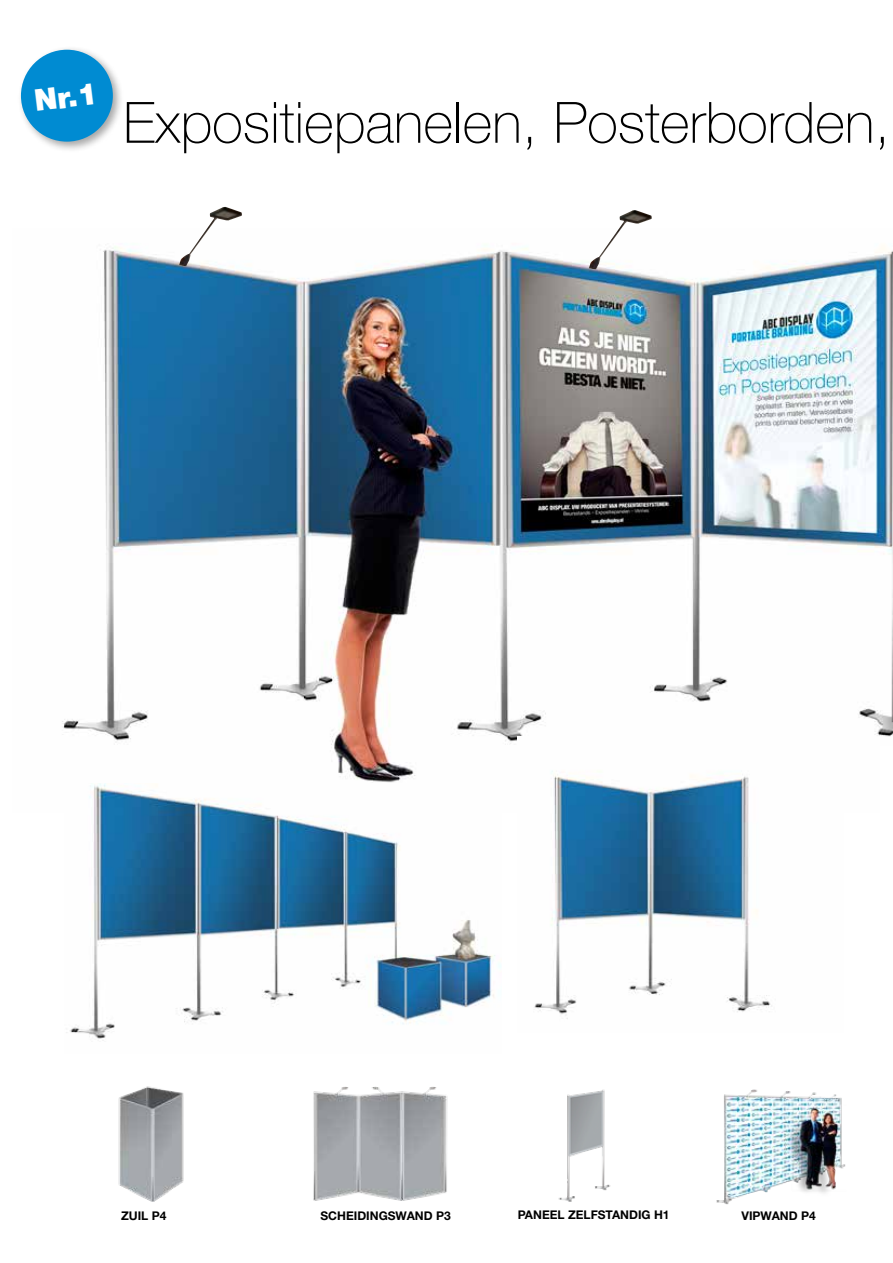
<style>
.page{position:relative;width:893px;height:1263px;background:#fff}
.page>*{position:absolute;margin:0;border:0;box-sizing:border-box;transform-origin:0 0}
.t1{font:100 57px "Helvetica Neue LT Std";color:#000}
.t2{font:900 30px "Helvetica Neue LT Std";color:#fff}
.t3{font:700 12px "Helvetica Neue LT Std";color:#000}
</style>
<div class="page">
<img style="left:62px;top:246px;width:831px;height:537px">
<div style="left:17px;top:46px;width:107px;height:106px;background:#000;opacity:.35"></div>
<div style="left:21px;top:50px;width:92px;height:92px;background:#008bd2;border-radius:50%"></div>
<img style="left:518px;top:736px;width:326px;height:283px">
<img style="left:880px;top:746px;width:13px;height:37px">
<img style="left:118px;top:1086px;width:66px;height:116px">
<img style="left:313px;top:1086px;width:135px;height:115px">
<img style="left:558px;top:1089px;width:53px;height:113px">
<img style="left:716px;top:1089px;width:130px;height:116px">
<img style="left:179px;top:207px;width:63px;height:59px">
<img style="left:589px;top:210px;width:63px;height:60px">
<img style="left:66px;top:783px;width:435px;height:258px">
<h2 class="t2" style="left:32px;top:83px;width:65px;rotate:-7deg">Nr.1</h2>
<h1 class="t1" style="left:123px;top:90px;width:768px">Expositiepanelen, Posterborden,</h1>
<p class="t3" style="left:121px;top:1208px;width:47px">ZUIL P4</p>
<p class="t3" style="left:320px;top:1208px;width:132px">SCHEIDINGSWAND P3</p>
<p class="t3" style="left:518px;top:1207px;width:153px">PANEEL ZELFSTANDIG H1</p>
<p class="t3" style="left:741px;top:1208px;width:76px">VIPWAND P4</p>
</div>
